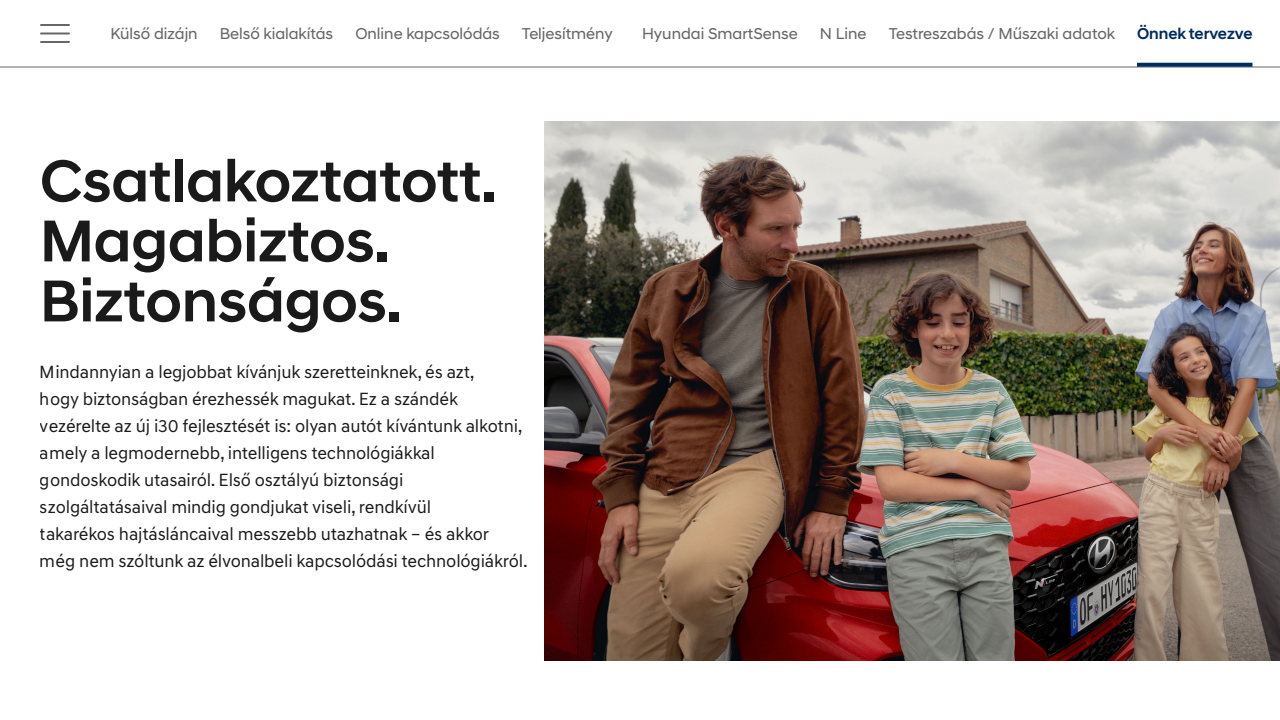
<style>
.page{position:relative;width:1280px;height:720px;background:#fff}
.page>*{position:absolute;margin:0;border:0;box-sizing:border-box;transform-origin:0 0}
.t1{font:500 60px/60px "Hyundai Sans Head";color:#000}
.t2{font:18px/27px "Hyundai Sans Text";letter-spacing:-.01em;color:#000}
.t3{font:16px "Hyundai Sans Head";color:#676767}
.t4{font:500 16px "Hyundai Sans Head";color:#002c5f}
</style>
<div class="page">
<img style="left:544px;top:121px;width:736px;height:540px">
<hr style="left:0;top:67px;width:1280px;height:1px;background:#676767">
<hr style="left:41px;top:24px;width:28px;height:2px;background:#676767">
<hr style="left:41px;top:41px;width:28px;height:2px;background:#676767">
<hr style="left:41px;top:32px;width:28px;height:2px;background:#676767">
<svg style="left:1137px;top:63px;width:115px;height:4px"></svg>
<p class="t3" style="left:110px;top:24px;width:89px">Külső dizájn</p>
<p class="t3" style="left:220px;top:24px;width:115px">Belső kialakítás</p>
<p class="t3" style="left:355px;top:24px;width:146px">Online kapcsolódás</p>
<p class="t3" style="left:522px;top:24px;width:92px">Teljesítmény</p>
<p class="t3" style="left:642px;top:24px;width:157px">Hyundai SmartSense</p>
<p class="t3" style="left:820px;top:24px;width:48px">N Line</p>
<p class="t3" style="left:889px;top:24px;width:228px">Testreszabás / Műszaki adatok</p>
<p class="t4" style="left:1137px;top:24px;width:117px">Önnek tervezve</p>
<h1 class="t1" style="left:40px;top:151px;width:458px">Csatlakoztatott.<br>Magabiztos.<br>Biztonságos.</h1>
<p class="t2" style="left:40px;top:359px;width:489px">Mindannyian a legjobbat kívánjuk szeretteinknek, és azt,<br>hogy biztonságban érezhessék magukat. Ez a szándék vezérelte az új i30 fejlesztését is: olyan autót kívántunk alkotni, amely a legmodernebb, intelligens technológiákkal gondoskodik utasairól. Első osztályú biztonsági szolgáltatásaival mindig gondjukat viseli, rendkívül<br>takarékos hajtásláncaival messzebb utazhatnak – és akkor még nem szóltunk az élvonalbeli kapcsolódási technológiákról.</p>
</div>
